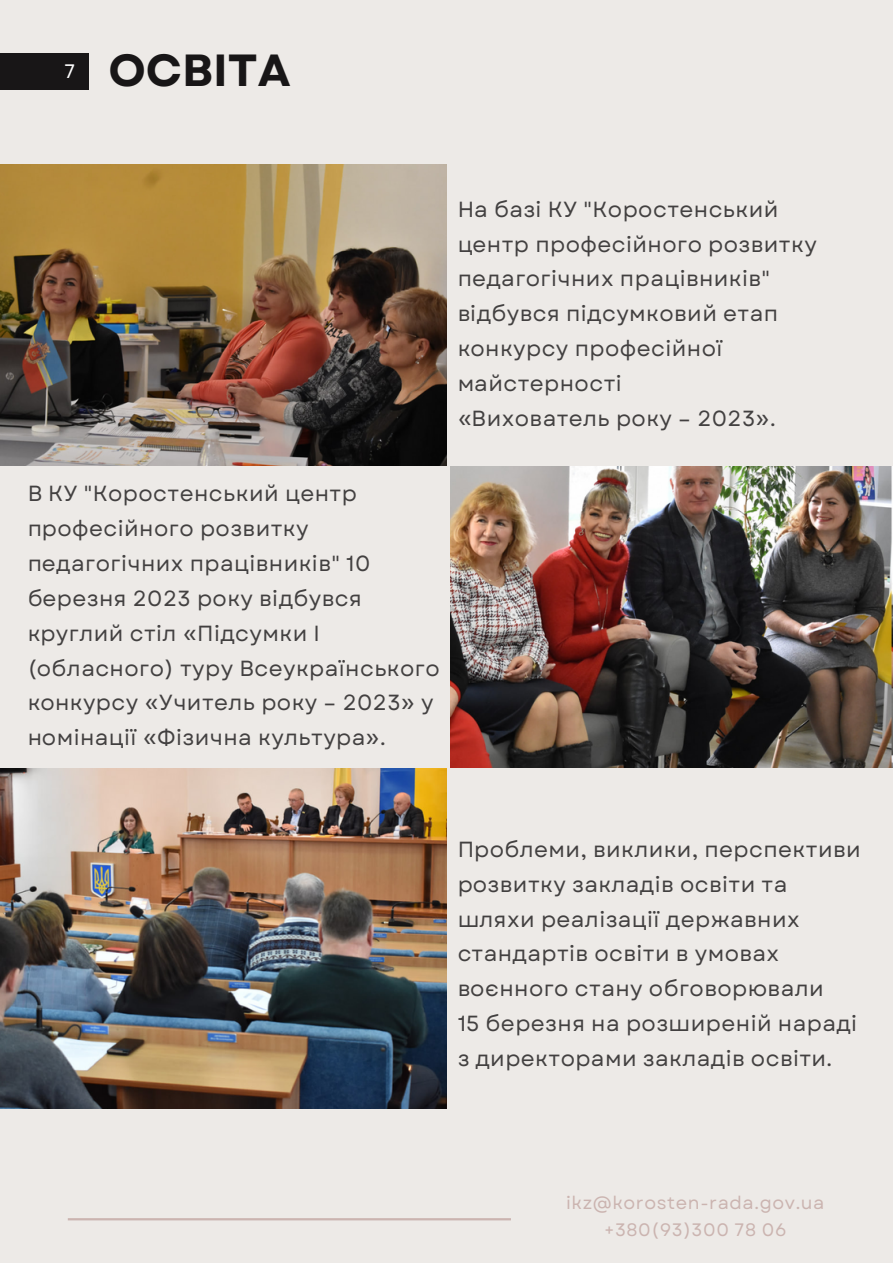
<style>
.page{position:relative;width:893px;height:1264px;background:#fff}
.page>*{position:absolute;margin:0;border:0;box-sizing:border-box;transform-origin:0 0}
.t1{font:700 45px "Garet";color:#181617}
.t2{font:21.9px/34.8px "Garet";letter-spacing:.02em;color:#181617}
.t3{font:19.5px "Garet";color:#fff}
.t4{font:18px "Garet";letter-spacing:.035em;color:#cbb4b0}
</style>
<div class="page">
<div style="left:0;top:0;width:892px;height:1262px;background:#edeae7"></div>
<div style="left:0;top:53px;width:89px;height:36px;background:#181617"></div>
<hr style="left:68px;top:1218px;width:443px;height:2px;background:#cbb4b0">
<img style="left:450px;top:466px;width:442px;height:301px">
<img style="left:0;top:768px;width:446px;height:340px">
<img style="left:0;top:164px;width:446px;height:301px">
<p class="t3" style="left:64px;top:57px;width:12px">7</p>
<p class="t1" style="left:108px;top:38px;width:184px">ОСВІТА</p>
<p class="t2" style="left:457px;top:192px;width:361px">На базі КУ "Коростенський центр професійного розвитку педагогічних працівників" відбувся підсумковий етап конкурсу професійної майстерності<br>«Вихователь року – 2023».</p>
<p class="t2" style="left:27px;top:476px;width:414px">В КУ "Коростенський центр професійного розвитку педагогічних працівників" 10 березня 2023 року відбувся круглий стіл «Підсумки І (обласного) туру Всеукраїнського конкурсу «Учитель року – 2023» у номінації «Фізична культура».</p>
<p class="t2" style="left:457px;top:831px;width:405px">Проблеми, виклики, перспективи розвитку закладів освіти та шляхи реалізації державних стандартів освіти в умовах воєнного стану обговорювали<br>15 березня на розширеній нараді з директорами закладів освіти.</p>
<p class="t4" style="left:566px;top:1189px;width:260px">ikz@korosten-rada.gov.ua</p>
<p class="t4" style="left:604px;top:1216px;width:184px">+380(93)300 78 06</p>
</div>
